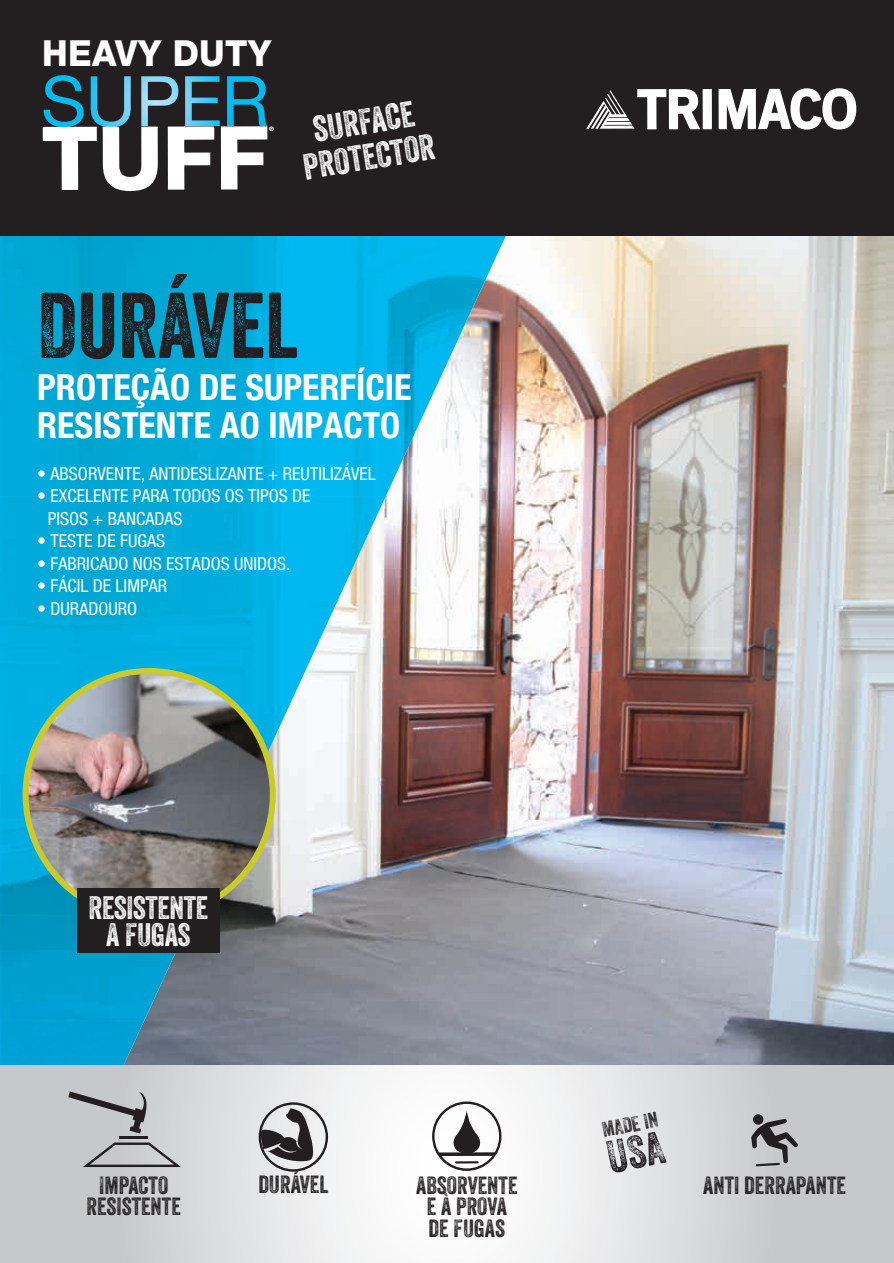
<style>
.page{position:relative;width:894px;height:1263px;background:#fff}
.page>*{position:absolute;margin:0;border:0;box-sizing:border-box;transform-origin:0 0}
.t1{font:90px "Veneer Two";color:#231f20}
.t2{font:800 88.35px "Helvetica Neue LT Pro";color:#fff}
.t3{font:700 condensed 36px/37.5px "Helvetica Neue LT Pro";color:#fff}
.t4{font:800 36px "Helvetica Neue LT Pro";letter-spacing:.01em;color:#fff;scale:.96 1}
.t5{font:35.4px "Veneer Three";color:#fff}
.t6{font:31.5px/27px "Veneer Three";letter-spacing:-.01em;color:#fff;text-align:center}
.t7{font:24.15px/21.8px "Veneer Three";color:#231f20;text-align:center}
.t8{font:20.7px "Veneer Three";color:#231f20}
.t9{font:condensed 18px/22.5px "Helvetica Neue LT Pro";color:#fff}
.t10{font:800 6.15px "Helvetica Neue LT Pro";color:#fff}
</style>
<div class="page">
<img style="left:144px;top:235px;width:749px;height:830px">
<img style="left:0;top:235px;width:506px;height:157px">
<img style="left:0;top:391px;width:434px;height:106px">
<img style="left:0;top:496px;width:386px;height:105px">
<img style="left:0;top:601px;width:337px;height:105px">
<img style="left:0;top:705px;width:289px;height:106px">
<img style="left:0;top:810px;width:23px;height:105px">
<img style="left:0;top:915px;width:193px;height:105px">
<img style="left:0;top:1020px;width:144px;height:45px">
<div style="left:0;top:0;width:893px;height:235px;background:#231f20"></div>
<svg style="left:44px;top:75px;width:223px;height:52px"></svg>
<svg style="left:0;top:1065px;width:893px;height:198px"></svg>
<svg style="left:751px;top:1114px;width:46px;height:52px;background:#8e8d8f"></svg>
<svg style="left:432px;top:1101px;width:69px;height:69px"></svg>
<hr style="left:455px;top:1161px;width:23px;height:2px;background:#231f20">
<hr style="left:120px;top:1136px;width:28px;height:2px;background:#231f20">
<svg style="left:68px;top:1091px;width:80px;height:42px;background:#a6a6a8"></svg>
<svg style="left:83px;top:1142px;width:98px;height:25px;background:#ababad"></svg>
<svg style="left:258px;top:1102px;width:70px;height:69px"></svg>
<img style="left:23px;top:668px;width:253px;height:253px">
<div style="left:77px;top:888px;width:143px;height:64px;background:#231f20"></div>
<div style="left:702px;top:89px;width:9px;height:40px;background:#fff"></div>
<svg style="left:718px;top:88px;width:138px;height:42px"></svg>
<svg style="left:586px;top:89px;width:114px;height:40px"></svg>
<div style="left:605px;top:1130px;width:61px;height:43px;background:#e5e6e8"></div>
<h3 class="t4" style="left:42px;top:32px;width:240px">HEAVY DUTY</h3>
<h3 class="t5" style="left:309px;top:108px;width:104px;rotate:-9deg">SURFACE</h3>
<h2 class="t2" style="left:41px;top:106px;width:230px">TUFF</h2>
<h3 class="t5" style="left:300px;top:145px;width:134px;rotate:-9deg">PROTECTOR</h3>
<p class="t10" style="left:269px;top:125px;width:6px">®</p>
<h1 class="t1" style="left:37px;top:271px;width:262px">DURÁVEL</h1>
<h3 class="t3" style="left:37px;top:369px;width:375px">PROTEÇÃO DE SUPERFÍCIE<br>RESISTENTE AO IMPACTO</h3>
<p class="t9" style="left:37px;top:462px;width:340px">• ABSORVENTE, ANTIDESLIZANTE + REUTILIZÁVEL</p>
<p class="t9" style="left:48px;top:484px;width:264px;text-indent:-11px">• EXCELENTE PARA TODOS OS TIPOS DE<br>PISOS + BANCADAS</p>
<p class="t9" style="left:37px;top:529px;width:129px">• TESTE DE FUGAS</p>
<p class="t9" style="left:37px;top:552px;width:255px">• FABRICADO NOS ESTADOS UNIDOS.</p>
<p class="t9" style="left:37px;top:574px;width:131px">• FÁCIL DE LIMPAR</p>
<p class="t9" style="left:37px;top:597px;width:101px">• DURADOURO</p>
<h3 class="t6" style="left:89px;top:893px;width:121px">RESISTENTE<br>A FUGAS</h3>
<h3 class="t7" style="left:258px;top:1173px;width:71px">DURÁVEL</h3>
<h3 class="t7" style="left:87px;top:1173px;width:96px">IMPACTO<br>RESISTENTE</h3>
<h3 class="t7" style="left:416px;top:1173px;width:103px">ABSORVENTE<br>E À PROVA<br>DE FUGAS</h3>
<p class="t8" style="left:599px;top:1117px;width:58px;rotate:-11deg">MADE IN</p>
<h3 class="t7" style="left:703px;top:1173px;width:144px">ANTI DERRAPANTE</h3>
</div>
